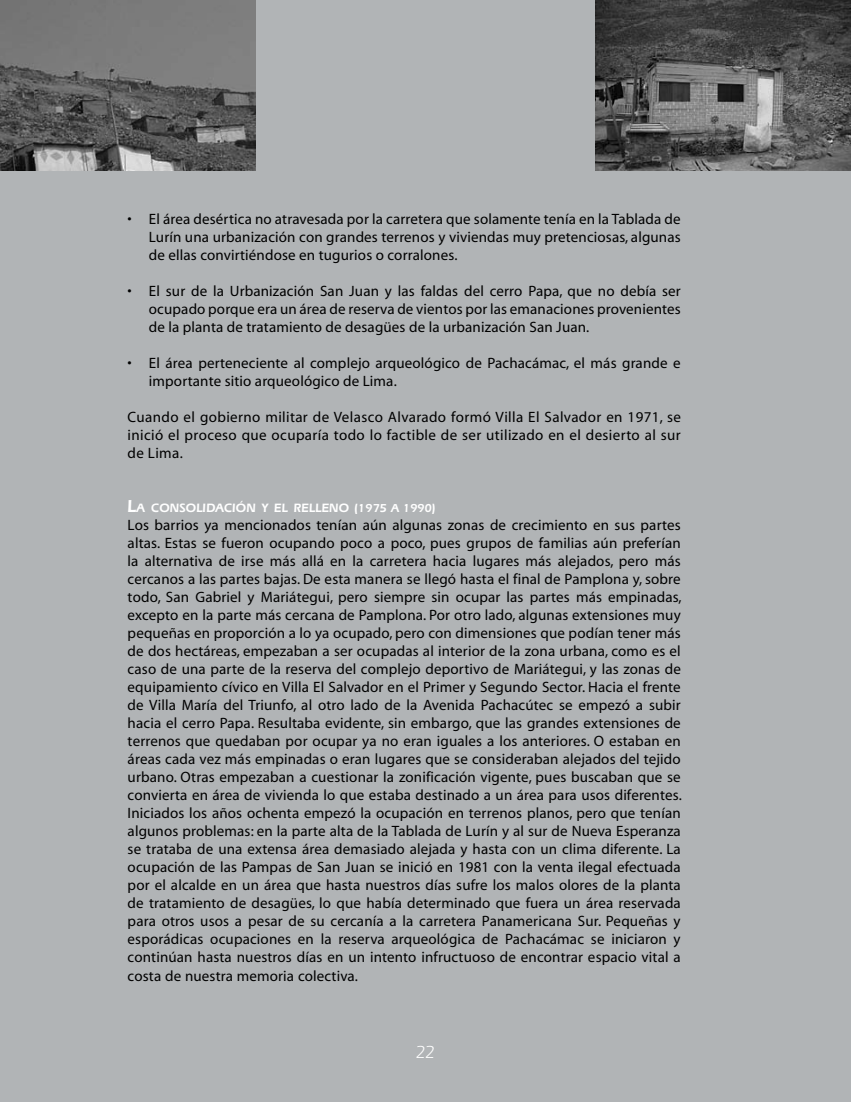
<style>
.page{position:relative;width:851px;height:1102px;background:#fff}
.page>*{position:absolute;margin:0;border:0;box-sizing:border-box;transform-origin:0 0}
.t1{font:18px "Eras IT Cby BT";color:#fff}
.t2{font:15px/18px "Myriad";letter-spacing:.01em;color:#000;text-align:justify}
.t3{font:600 12.6px "Eras IT Cby BT";letter-spacing:.015em;color:#fff}
.s1{font-size:18px}
.s2{font-size:12px}
</style>
<div class="page">
<div style="left:0;top:0;width:850px;height:1101px;background:#b1b4b6"></div>
<img style="left:0;top:0;width:255px;height:170px">
<img style="left:595px;top:0;width:255px;height:170px">
<p class="t2" style="left:149px;top:210px;width:533px;text-indent:-21px">• El área desértica no atravesada por la carretera que solamente tenía en la Tablada de Lurín una urbanización con grandes terrenos y viviendas muy pretenciosas, algunas de ellas convirtiéndose en tugurios o corralones.</p>
<p class="t2" style="left:149px;top:282px;width:533px;text-indent:-21px">• El sur de la Urbanización San Juan y las faldas del cerro Papa, que no debía ser ocupado porque era un área de reserva de vientos por las emanaciones provenientes de la planta de tratamiento de desagües de la urbanización San Juan.</p>
<p class="t2" style="left:149px;top:354px;width:533px;text-indent:-21px">• El área perteneciente al complejo arqueológico de Pachacámac, el más grande e importante sitio arqueológico de Lima.</p>
<p class="t2" style="left:128px;top:408px;width:554px">Cuando el gobierno militar de Velasco Alvarado formó Villa El Salvador en 1971, se inició el proceso que ocuparía todo lo factible de ser utilizado en el desierto al sur de Lima.</p>
<p class="t3" style="left:128px;top:500px;width:309px"><span class="s1">L</span>A CONSOLIDACIÓN Y EL RELLENO <span class="s2">(1975 A 1990)</span></p>
<p class="t2" style="left:128px;top:516px;width:555px">Los barrios ya mencionados tenían aún algunas zonas de crecimiento en sus partes altas. Estas se fueron ocupando poco a poco, pues grupos de familias aún preferían la alternativa de irse más allá en la carretera hacia lugares más alejados, pero más cercanos a las partes bajas. De esta manera se llegó hasta el final de Pamplona y, sobre todo, San Gabriel y Mariátegui, pero siempre sin ocupar las partes más empinadas, excepto en la parte más cercana de Pamplona. Por otro lado, algunas extensiones muy pequeñas en proporción a lo ya ocupado, pero con dimensiones que podían tener más de dos hectáreas, empezaban a ser ocupadas al interior de la zona urbana, como es el caso de una parte de la reserva del complejo deportivo de Mariátegui, y las zonas de equipamiento cívico en Villa El Salvador en el Primer y Segundo Sector. Hacia el frente de Villa María del Triunfo, al otro lado de la Avenida Pachacútec se empezó a subir hacia el cerro Papa. Resultaba evidente, sin embargo, que las grandes extensiones de terrenos que quedaban por ocupar ya no eran iguales a los anteriores. O estaban en áreas cada vez más empinadas o eran lugares que se consideraban alejados del tejido urbano. Otras empezaban a cuestionar la zonificación vigente, pues buscaban que se convierta en área de vivienda lo que estaba destinado a un área para usos diferentes.<br>Iniciados los años ochenta empezó la ocupación en terrenos planos, pero que tenían algunos problemas: en la parte alta de la Tablada de Lurín y al sur de Nueva Esperanza se trataba de una extensa área demasiado alejada y hasta con un clima diferente. La ocupación de las Pampas de San Juan se inició en 1981 con la venta ilegal efectuada por el alcalde en un área que hasta nuestros días sufre los malos olores de la planta de tratamiento de desagües, lo que había determinado que fuera un área reservada para otros usos a pesar de su cercanía a la carretera Panamericana Sur. Pequeñas y esporádicas ocupaciones en la reserva arqueológica de Pachacámac se iniciaron y continúan hasta nuestros días en un intento infructuoso de encontrar espacio vital a costa de nuestra memoria colectiva.</p>
<p class="t1" style="left:416px;top:1040px;width:20px">22</p>
</div>
